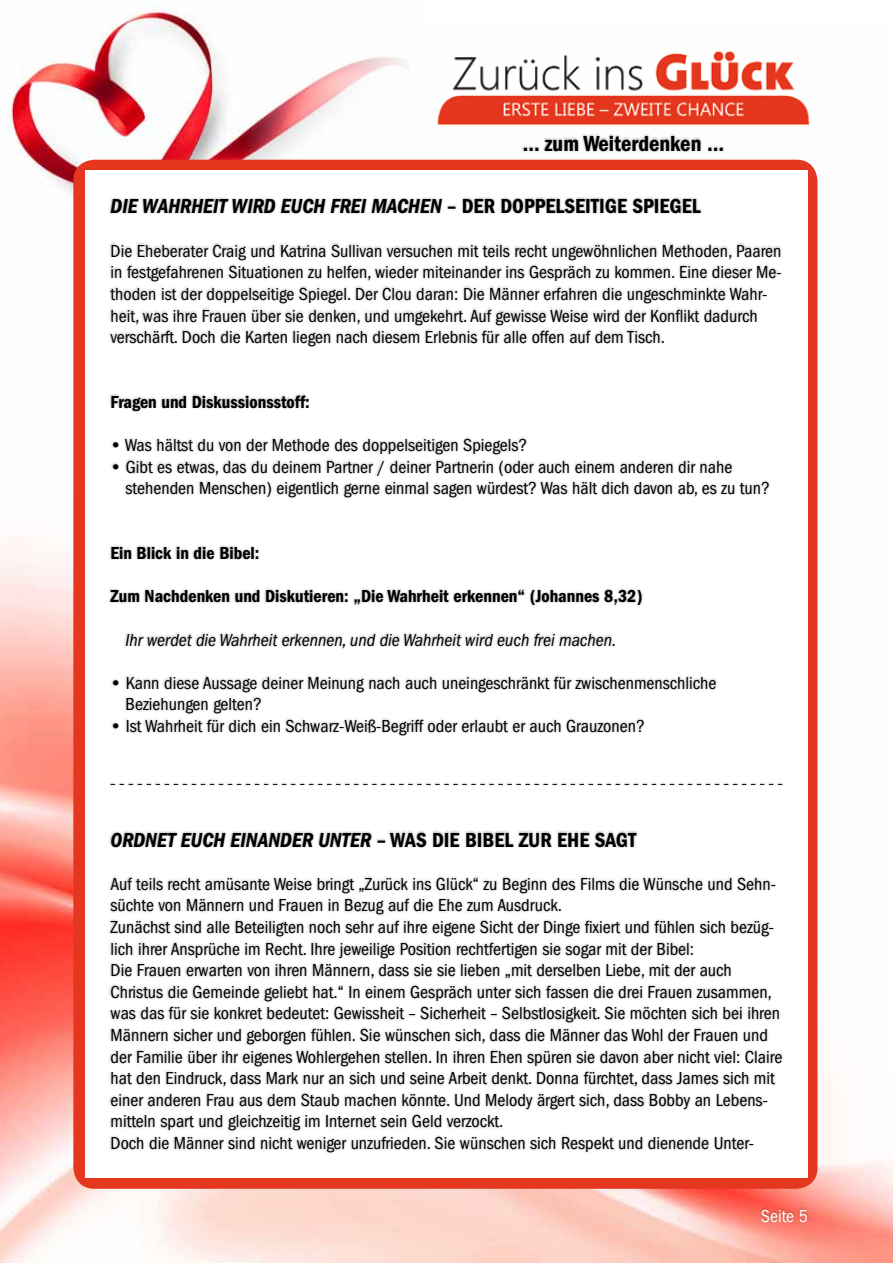
<style>
.page{position:relative;width:893px;height:1263px;background:#fff}
.page>*{position:absolute;margin:0;border:0;box-sizing:border-box;transform-origin:0 0}
.t1{font:600 condensed 22.5px "Franklin Gothic LT";color:#000}
._02_Headline{font:italic 600 condensed 21px "Franklin Gothic LT";color:#000}
.t2{font:condensed 18px/21.6px "Franklin Gothic LT";color:#000}
._03_Bold{font:600 condensed 18px "Franklin Gothic LT";color:#000}
.t3{font:italic condensed 18px "Franklin Gothic LT";color:#000}
.t4{font:condensed 18px "Franklin Gothic LT";color:#fff}
.s1{font-style:normal}
.s2{font-weight:600;font-stretch:normal}
</style>
<div class="page">
<img style="left:0;top:159px;width:893px;height:1104px">
<img style="left:0;top:0;width:434px;height:296px">
<div style="left:73px;top:160px;width:744px;height:1029px;background:#e5371f;border-radius:21px"></div>
<div style="left:85px;top:170px;width:723px;height:1008px;background:#fff"></div>
<img style="left:410px;top:44px;width:400px;height:105px">
<div style="left:521px;top:133px;width:204px;height:20px;background:#30302f;opacity:.37"></div>
<div style="left:108px;top:197px;width:677px;height:957px;background:#30302f;opacity:.37"></div>
<svg style="left:111px;top:784px;width:671px;height:1px"></svg>
<div style="left:759px;top:1207px;width:50px;height:16px;background:#30302f;opacity:.37"></div>
<p class="t1" style="left:523px;top:130px;width:203px">... zum Weiterdenken ...</p>
<p class="_02_Headline" style="left:111px;top:195px;width:592px">DIE WAHRHEIT WIRD EUCH FREI MACHEN <span class="s1">– DER DOPPELSEITIGE SPIEGEL</span></p>
<p class="t2" style="left:111px;top:240px;width:673px">Die Eheberater Craig und Katrina Sullivan versuchen mit teils recht ungewöhnlichen Methoden, Paaren in festgefahrenen Situationen zu helfen, wieder miteinander ins Gespräch zu kommen. Eine dieser Me&shy;thoden ist der doppelseitige Spiegel. Der Clou daran: Die Männer erfahren die ungeschminkte Wahr&shy;heit, was ihre Frauen über sie denken, und umgekehrt. Auf gewisse Weise wird der Konflikt dadurch verschärft. Doch die Karten liegen nach diesem Erlebnis für alle offen auf dem Tisch.</p>
<p class="_03_Bold" style="left:111px;top:392px;width:201px">Fragen und Diskussionsstoff:</p>
<p class="t2" style="left:111px;top:434px;width:418px"><span class="s2">•</span> Was hältst du von der Methode des doppelseitigen Spiegels?</p>
<p class="t2" style="left:111px;top:456px;width:623px"><span class="s2">•</span> Gibt es etwas, das du deinem Partner / deiner Partnerin (oder auch einem anderen dir nahe</p>
<p class="t2" style="left:126px;top:478px;width:646px">stehenden Menschen) eigentlich gerne einmal sagen würdest? Was hält dich davon ab, es zu tun?</p>
<p class="_03_Bold" style="left:111px;top:543px;width:150px">Ein Blick in die Bibel:</p>
<p class="_03_Bold" style="left:111px;top:586px;width:533px">Zum Nachdenken und Diskutieren: „Die Wahrheit erkennen“ (Johannes 8,32)</p>
<p class="t3" style="left:126px;top:629px;width:492px">Ihr werdet die Wahrheit erkennen, und die Wahrheit wird euch frei machen.</p>
<p class="t2" style="left:111px;top:672px;width:607px"><span class="s2">•</span> Kann diese Aussage deiner Meinung nach auch uneingeschränkt für zwischenmenschliche</p>
<p class="t2" style="left:126px;top:694px;width:138px">Beziehungen gelten?</p>
<p class="t2" style="left:111px;top:715px;width:536px"><span class="s2">•</span> Ist Wahrheit für dich ein Schwarz-Weiß-Begriff oder erlaubt er auch Grauzonen?</p>
<p class="_02_Headline" style="left:111px;top:828px;width:527px">ORDNET EUCH EINANDER UNTER <span class="s1">– WAS DIE BIBEL ZUR EHE SAGT</span></p>
<p class="t2" style="left:111px;top:873px;width:667px">Auf teils recht amüsante Weise bringt „Zurück ins Glück“ zu Beginn des Films die Wünsche und Sehn&shy;süchte von Männern und Frauen in Bezug auf die Ehe zum Ausdruck.</p>
<p class="t2" style="left:111px;top:916px;width:665px">Zunächst sind alle Beteiligten noch sehr auf ihre eigene Sicht der Dinge fixiert und fühlen sich bezüg&shy;lich ihrer Ansprüche im Recht. Ihre jeweilige Position rechtfertigen sie sogar mit der Bibel:</p>
<p class="t2" style="left:111px;top:959px;width:673px">Die Frauen erwarten von ihren Männern, dass sie sie lieben „mit derselben Liebe, mit der auch Christus die Gemeinde geliebt hat.“ In einem Gespräch unter sich fassen die drei Frauen zusammen, was das für sie konkret bedeutet: Gewissheit – Sicherheit – Selbstlosigkeit. Sie möchten sich bei ihren Männern sicher und geborgen fühlen. Sie wünschen sich, dass die Männer das Wohl der Frauen und der Familie über ihr eigenes Wohlergehen stellen. In ihren Ehen spüren sie davon aber nicht viel: Claire hat den Eindruck, dass Mark nur an sich und seine Arbeit denkt. Donna fürchtet, dass James sich mit einer anderen Frau aus dem Staub machen könnte. Und Melody ärgert sich, dass Bobby an Lebens&shy;mitteln spart und gleichzeitig im Internet sein Geld verzockt.</p>
<p class="t2" style="left:111px;top:1132px;width:645px">Doch die Männer sind nicht weniger unzufrieden. Sie wünschen sich Respekt und dienende Unter-</p>
<p class="t4" style="left:761px;top:1205px;width:49px">Seite 5</p>
</div>
